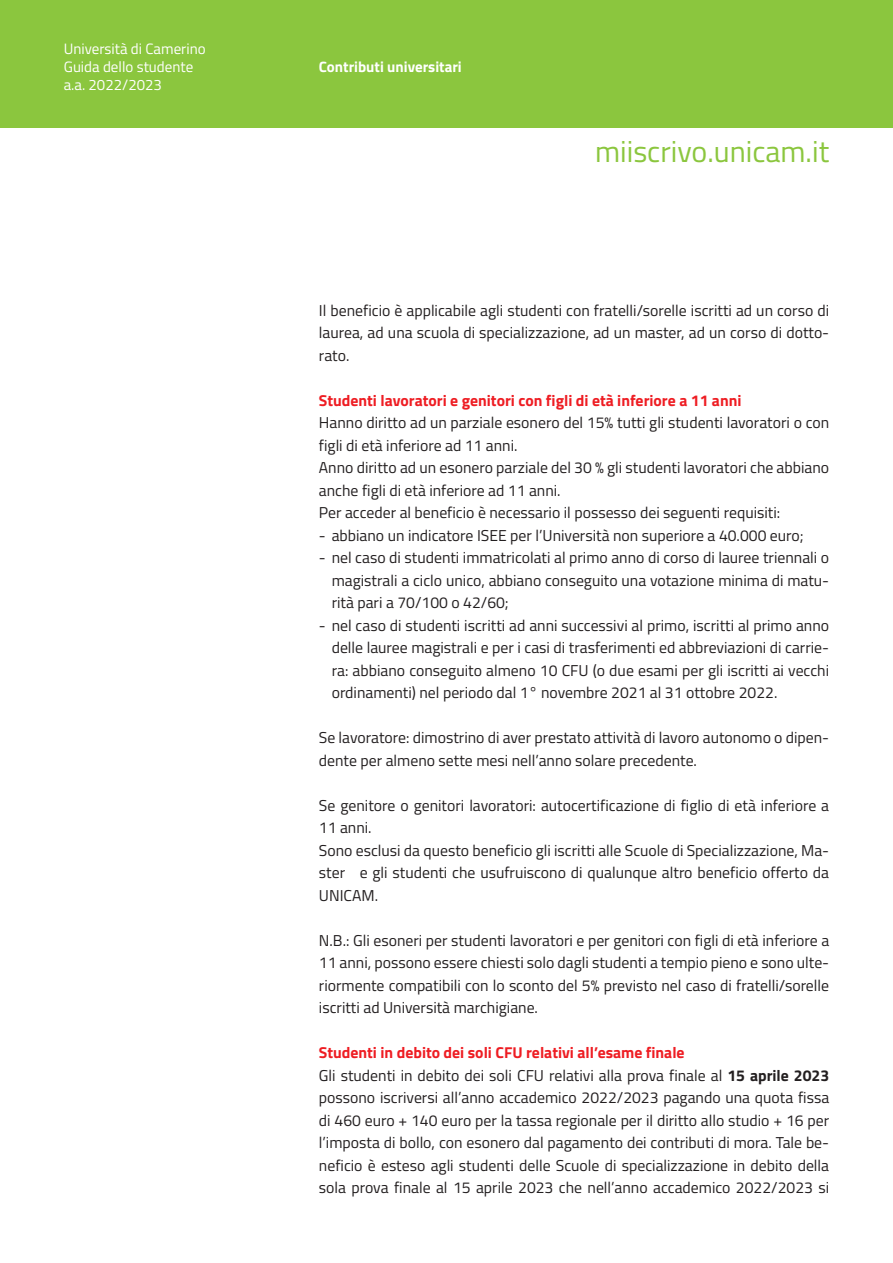
<style>
.page{position:relative;width:893px;height:1263px;background:#fff}
.page>*{position:absolute;margin:0;border:0;box-sizing:border-box;transform-origin:0 0}
.t1{font:30px "Titillium Web";color:#8bc63e}
.t2{font:15.75px/22.5px "Titillium Web";color:#231f20;text-align:justify}
.t3{font:700 15.75px "Titillium Web";color:#ee1d23}
.t4{font:15px "Titillium Web";color:#fff}
.t5{font:700 15px "Titillium Web";color:#fff}
.s1{font-weight:700}
</style>
<div class="page">
<div style="left:0;top:0;width:893px;height:128px;background:#8bc63e"></div>
<p class="t4" style="left:64px;top:38px;width:143px">Università di Camerino</p>
<p class="t4" style="left:64px;top:56px;width:131px">Guida dello studente</p>
<p class="t4" style="left:64px;top:74px;width:100px">a.a. 2022/2023</p>
<p class="t5" style="left:319px;top:56px;width:144px">Contributi universitari</p>
<p class="t1" style="left:595px;top:129px;width:236px">miiscrivo.unicam.it</p>
<p class="t2" style="left:319px;top:298px;width:512px">Il beneficio è applicabile agli studenti con fratelli/sorelle iscritti ad un corso di laurea, ad una scuola di specializzazione, ad un master, ad un corso di dotto&shy;rato.</p>
<p class="t3" style="left:319px;top:388px;width:424px">Studenti lavoratori e genitori con figli di età inferiore a 11 anni</p>
<p class="t2" style="left:319px;top:410px;width:512px">Hanno diritto ad un parziale esonero del 15% tutti gli studenti lavoratori o con figli di età inferiore ad 11 anni.</p>
<p class="t2" style="left:319px;top:455px;width:512px">Anno diritto ad un esonero parziale del 30 % gli studenti lavoratori che abbiano anche figli di età inferiore ad 11 anni.</p>
<p class="t2" style="left:319px;top:500px;width:463px">Per acceder al beneficio è necessario il possesso dei seguenti requisiti:</p>
<p class="t2" style="left:319px;top:523px;width:486px">- abbiano un indicatore ISEE per l’Università non superiore a 40.000 euro;</p>
<p class="t2" style="left:332px;top:545px;width:499px;text-indent:-13px">- nel caso di studenti immatricolati al primo anno di corso di lauree triennali o magistrali a ciclo unico, abbiano conseguito una votazione minima di matu&shy;rità pari a 70/100 o 42/60;</p>
<p class="t2" style="left:332px;top:613px;width:499px;text-indent:-13px">- nel caso di studenti iscritti ad anni successivi al primo, iscritti al primo anno delle lauree magistrali e per i casi di trasferimenti ed abbreviazioni di carrie&shy;ra: abbiano conseguito almeno 10 CFU (o due esami per gli iscritti ai vecchi ordinamenti) nel periodo dal 1° novembre 2021 al 31 ottobre 2022.</p>
<p class="t2" style="left:319px;top:725px;width:512px">Se lavoratore: dimostrino di aver prestato attività di lavoro autonomo o dipen&shy;dente per almeno sette mesi nell’anno solare precedente.</p>
<p class="t2" style="left:319px;top:793px;width:512px">Se genitore o genitori lavoratori: autocertificazione di figlio di età inferiore a<br>11 anni.</p>
<p class="t2" style="left:319px;top:838px;width:512px">Sono esclusi da questo beneficio gli iscritti alle Scuole di Specializzazione, Ma&shy;ster e gli studenti che usufruiscono di qualunque altro beneficio offerto da UNICAM.</p>
<p class="t2" style="left:319px;top:928px;width:512px">N.B.: Gli esoneri per studenti lavoratori e per genitori con figli di età inferiore a 11 anni, possono essere chiesti solo dagli studenti a tempio pieno e sono ulte&shy;riormente compatibili con lo sconto del 5% previsto nel caso di fratelli/sorelle iscritti ad Università marchigiane.</p>
<p class="t3" style="left:319px;top:1040px;width:367px">Studenti in debito dei soli CFU relativi all’esame finale</p>
<p class="t2" style="left:319px;top:1063px;width:512px">Gli studenti in debito dei soli CFU relativi alla prova finale al <span class="s1">15 aprile 2023 </span>possono iscriversi all’anno accademico 2022/2023 pagando una quota fissa di 460 euro + 140 euro per la tassa regionale per il diritto allo studio + 16 per l’imposta di bollo, con esonero dal pagamento dei contributi di mora. Tale be&shy;neficio è esteso agli studenti delle Scuole di specializzazione in debito della sola prova finale al 15 aprile 2023 che nell’anno accademico 2022/2023 si</p>
</div>
